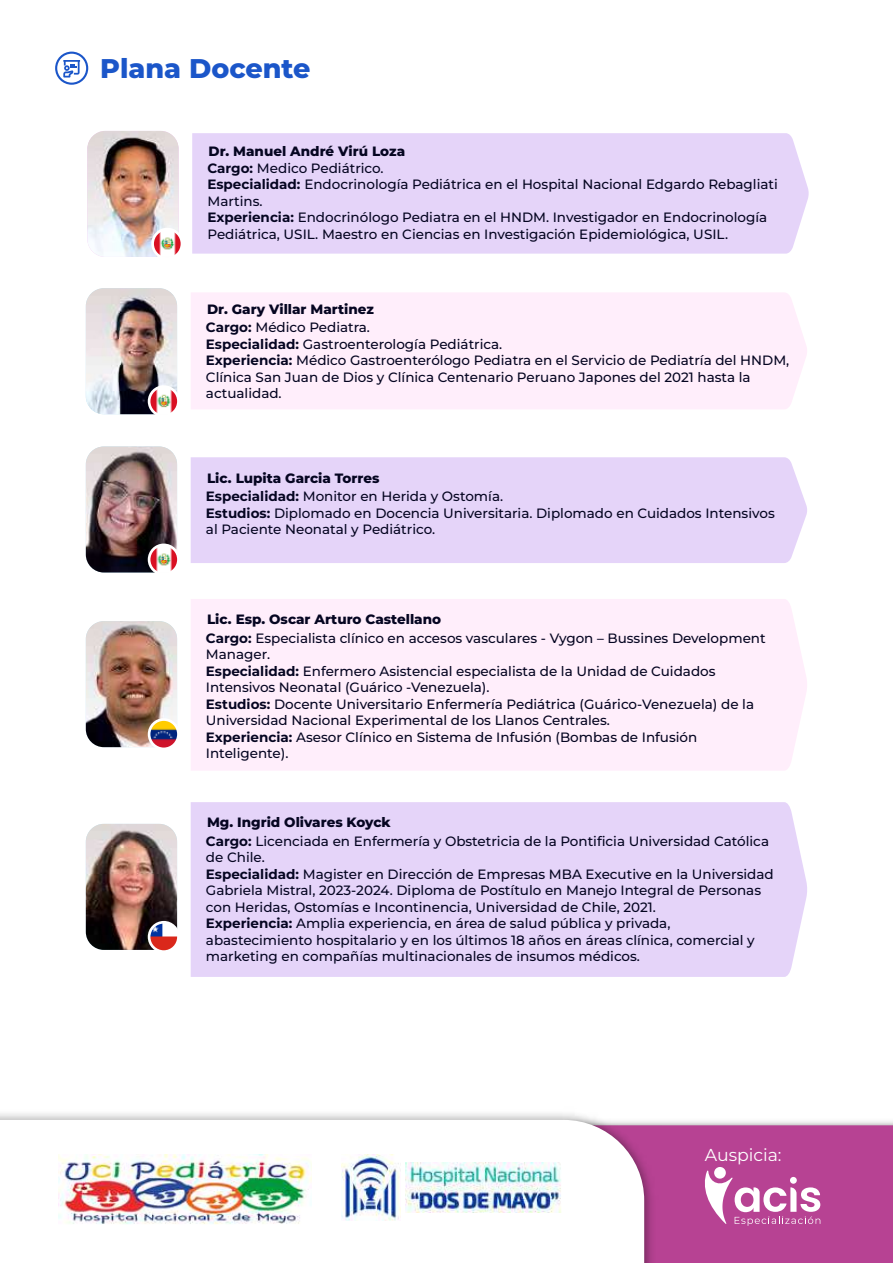
<style>
.page{position:relative;width:893px;height:1263px;background:#fff}
.page>*{position:absolute;margin:0;border:0;box-sizing:border-box;transform-origin:0 0}
.t1{font:800 27px "Montserrat";color:#1b56c9}
.t2{font:17.25px "Montserrat";color:#fff}
.t3{font:500 13.5px/16.5px "Montserrat";color:#050521}
.t4{font:800 13.5px "Montserrat";color:#050521}
.s1{font-weight:700}
</style>
<div class="page">
<svg style="left:55px;top:52px;width:33px;height:33px"></svg>
<div style="left:191px;top:292px;width:616px;height:117px;background:#ffeefb"></div>
<img style="left:86px;top:288px;width:91px;height:126px">
<svg style="left:148px;top:385px;width:32px;height:32px"></svg>
<img style="left:150px;top:388px;width:27px;height:27px;border-radius:13px">
<div style="left:191px;top:457px;width:616px;height:106px;background:#e5d4f9"></div>
<img style="left:86px;top:446px;width:91px;height:126px">
<svg style="left:148px;top:543px;width:32px;height:33px"></svg>
<img style="left:150px;top:546px;width:27px;height:27px;border-radius:13px">
<div style="left:191px;top:599px;width:616px;height:172px;background:#ffeefb"></div>
<img style="left:86px;top:621px;width:91px;height:126px">
<svg style="left:148px;top:718px;width:32px;height:32px"></svg>
<img style="left:150px;top:721px;width:27px;height:26px;border-radius:13px">
<div style="left:191px;top:802px;width:616px;height:175px;background:#e5d4f9"></div>
<img style="left:86px;top:824px;width:91px;height:126px">
<svg style="left:148px;top:921px;width:32px;height:32px"></svg>
<img style="left:150px;top:923px;width:27px;height:27px;border-radius:13px">
<div style="left:192px;top:133px;width:617px;height:121px;background:#e5d4f9"></div>
<img style="left:87px;top:131px;width:92px;height:126px">
<div style="left:151px;top:228px;width:32px;height:32px;background:#fff;border-radius:50%"></div>
<img style="left:154px;top:230px;width:27px;height:27px;border-radius:13px">
<div style="left:662px;top:1125px;width:231px;height:138px;background:#b74293"></div>
<svg style="left:701px;top:1167px;width:119px;height:59px"></svg>
<img style="left:0;top:1113px;width:662px;height:150px">
<svg style="left:0;top:1120px;width:644px;height:143px"></svg>
<img style="left:59px;top:1155px;width:253px;height:71px">
<img style="left:342px;top:1155px;width:59px;height:65px">
<img style="left:406px;top:1163px;width:158px;height:49px">
<h1 class="t1" style="left:100px;top:48px;width:212px">Plana Docente</h1>
<p class="t4" style="left:209px;top:141px;width:198px">Dr. Manuel André Virú Loza</p>
<p class="t3" style="left:207px;top:159px;width:572px"><span class="s1">Cargo:</span> Medico Pediátrico.<br><span class="s1">Especialidad:</span> Endocrinología Pediátrica en el Hospital Nacional Edgardo Rebagliati Martins.<br><span class="s1">Experiencia:</span> Endocrinólogo Pediatra en el HNDM. Investigador en Endocrinología Pediátrica, USIL. Maestro en Ciencias en Investigación Epidemiológica, USIL.</p>
<p class="t4" style="left:207px;top:299px;width:168px">Dr. Gary Villar Martinez</p>
<p class="t3" style="left:206px;top:319px;width:585px"><span class="s1">Cargo:</span> Médico Pediatra.<br><span class="s1">Especialidad:</span> Gastroenterología Pediátrica.<br><span class="s1">Experiencia:</span> Médico Gastroenterólogo Pediatra en el Servicio de Pediatría del HNDM, Clínica San Juan de Dios y Clínica Centenario Peruano Japones del 2021 hasta la actualidad.</p>
<p class="t4" style="left:207px;top:468px;width:174px">Lic. Lupita Garcia Torres</p>
<p class="t3" style="left:206px;top:487px;width:570px"><span class="s1">Especialidad:</span> Monitor en Herida y Ostomía.<br><span class="s1">Estudios:</span> Diplomado en Docencia Universitaria. Diplomado en Cuidados Intensivos al Paciente Neonatal y Pediátrico.</p>
<p class="t4" style="left:207px;top:609px;width:236px">Lic. Esp. Oscar Arturo Castellano</p>
<p class="t3" style="left:206px;top:629px;width:561px"><span class="s1">Cargo:</span> Especialista clínico en accesos vasculares - Vygon – Bussines Development Manager.<br><span class="s1">Especialidad:</span> Enfermero Asistencial especialista de la Unidad de Cuidados Intensivos Neonatal (Guárico -Venezuela).<br><span class="s1">Estudios:</span> Docente Universitario Enfermería Pediátrica (Guárico-Venezuela) de la Universidad Nacional Experimental de los Llanos Centrales.<br><span class="s1">Experiencia:</span> Asesor Clínico en Sistema de Infusión (Bombas de Infusión Inteligente).</p>
<p class="t4" style="left:207px;top:813px;width:185px">Mg. Ingrid Olivares Koyck</p>
<p class="t3" style="left:206px;top:832px;width:569px"><span class="s1">Cargo:</span> Licenciada en Enfermería y Obstetricia de la Pontificia Universidad Católica de Chile.<br><span class="s1">Especialidad:</span> Magister en Dirección de Empresas MBA Executive en la Universidad Gabriela Mistral, 2023-2024. Diploma de Postítulo en Manejo Integral de Personas con Heridas, Ostomías e Incontinencia, Universidad de Chile, 2021.<br><span class="s1">Experiencia:</span> Amplia experiencia, en área de salud pública y privada, abastecimiento hospitalario y en los últimos 18 años en áreas clínica, comercial y marketing en compañías multinacionales de insumos médicos.</p>
<p class="t2" style="left:705px;top:1143px;width:78px">Auspicia:</p>
</div>
